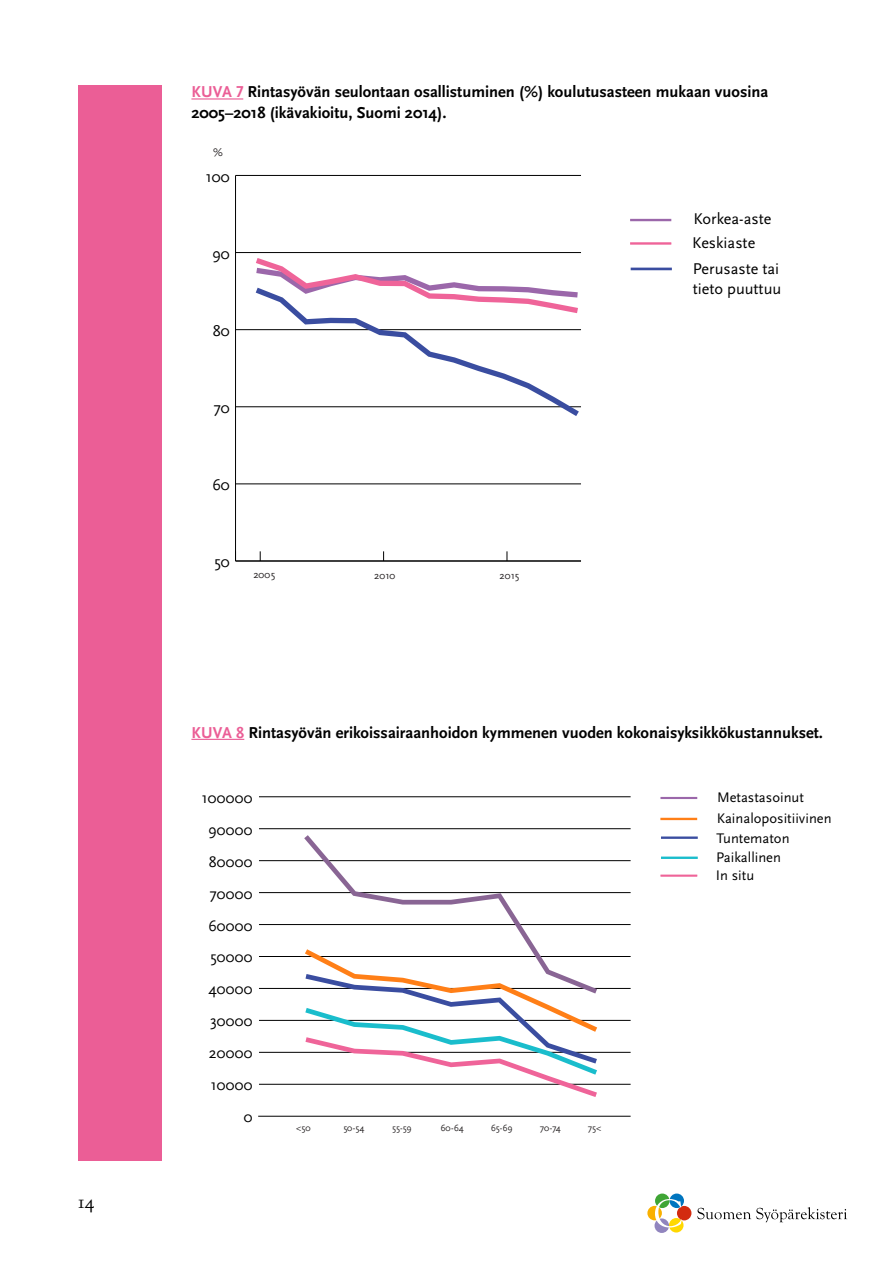
<style>
.page{position:relative;width:893px;height:1263px;background:#fff}
.page>*{position:absolute;margin:0;border:0;box-sizing:border-box;transform-origin:0 0}
.t1{font:18px "Scala OT";color:#000}
.t2{font:700 16.5px/21px "Scala Sans OT";color:#000}
.t3{font:16.2px/19.5px "Scala Sans OT";color:#000}
.t4{font:15.9px "Scala Sans OT";color:#000}
.t5{font:14.55px/18.9px "Scala Sans OT";color:#000}
.t6{font:11.55px "Scala Sans OT";color:#231f20}
.t7{font:10.65px "Scala Sans OT";color:#231f20}
.t8{font:9.45px "Scala Sans OT";color:#231f20}
.s1{color:#eb5e96}
</style>
<div class="page">
<div style="left:78px;top:85px;width:84px;height:1076px;background:#eb5e96"></div>
<div style="left:669px;top:1218px;width:14px;height:14px;background:#ffd800;border-radius:50%"></div>
<div style="left:677px;top:1206px;width:14px;height:14px;background:#d32b0f;border-radius:50%"></div>
<svg style="left:669px;top:1193px;width:15px;height:15px"></svg>
<div style="left:655px;top:1193px;width:14px;height:15px;background:#3fa535;border-radius:50%"></div>
<div style="left:647px;top:1206px;width:15px;height:14px;background:#f9b000;border-radius:50%"></div>
<div style="left:654px;top:1218px;width:15px;height:15px;background:#9185be;border-radius:50%"></div>
<svg style="left:655px;top:1199px;width:27px;height:28px"></svg>
<svg style="left:697px;top:1207px;width:150px;height:15px"></svg>
<hr style="left:191px;top:98px;width:52px;height:2px;background:#eb5e96">
<hr style="left:235px;top:175px;width:1px;height:386px;background:#000">
<hr style="left:236px;top:561px;width:345px;height:1px;background:#000">
<hr style="left:236px;top:484px;width:345px;height:1px;background:#000">
<hr style="left:236px;top:406px;width:345px;height:1px;background:#000">
<hr style="left:236px;top:329px;width:345px;height:1px;background:#000">
<hr style="left:236px;top:252px;width:345px;height:1px;background:#000">
<hr style="left:236px;top:175px;width:345px;height:1px;background:#000">
<svg style="left:256px;top:258px;width:323px;height:158px"></svg>
<hr style="left:631px;top:268px;width:41px;height:2px;background:#3a4da0">
<hr style="left:630px;top:242px;width:41px;height:3px;background:#ef6499">
<hr style="left:630px;top:219px;width:41px;height:2px;background:#9b67aa">
<hr style="left:258px;top:1116px;width:373px;height:1px;background:#000">
<hr style="left:259px;top:1084px;width:372px;height:1px;background:#000">
<hr style="left:259px;top:1052px;width:372px;height:1px;background:#000">
<hr style="left:259px;top:1020px;width:372px;height:1px;background:#000">
<hr style="left:259px;top:988px;width:372px;height:1px;background:#000">
<hr style="left:259px;top:956px;width:372px;height:1px;background:#000">
<hr style="left:259px;top:924px;width:372px;height:1px;background:#000">
<hr style="left:259px;top:892px;width:372px;height:1px;background:#000">
<hr style="left:259px;top:860px;width:372px;height:1px;background:#000">
<hr style="left:259px;top:828px;width:372px;height:1px;background:#000">
<hr style="left:259px;top:796px;width:372px;height:1px;background:#000">
<svg style="left:304px;top:835px;width:293px;height:154px"></svg>
<svg style="left:305px;top:949px;width:292px;height:148px"></svg>
<hr style="left:660px;top:818px;width:37px;height:2px;background:#ff7f17">
<hr style="left:661px;top:836px;width:37px;height:3px;background:#3a4da0">
<hr style="left:661px;top:856px;width:37px;height:3px;background:#1abdcc">
<hr style="left:660px;top:874px;width:37px;height:3px;background:#ef6499">
<hr style="left:660px;top:797px;width:37px;height:2px;background:#9b67aa">
<hr style="left:191px;top:739px;width:53px;height:1px;background:#eb5e96">
<p class="t1" style="left:78px;top:1192px;width:17px">14</p>
<p class="t2" style="left:191px;top:82px;width:579px"><span class="s1">KUVA 7</span> Rintasyövän seulontaan osallistuminen (%) koulutusasteen mukaan vuosina<br>2005–2018 (ikävakioitu, Suomi 2014).</p>
<p class="t6" style="left:213px;top:146px;width:11px">%</p>
<p class="t3" style="left:205px;top:167px;width:26px">100</p>
<p class="t3" style="left:212px;top:244px;width:20px">90</p>
<p class="t3" style="left:213px;top:321px;width:19px">80</p>
<p class="t3" style="left:213px;top:398px;width:18px">70</p>
<p class="t3" style="left:212px;top:475px;width:20px">60</p>
<p class="t3" style="left:214px;top:552px;width:17px">50</p>
<p class="t7" style="left:253px;top:569px;width:23px">2005</p>
<p class="t7" style="left:374px;top:570px;width:23px">2010</p>
<p class="t7" style="left:499px;top:570px;width:21px">2015</p>
<p class="t3" style="left:693px;top:209px;width:80px">Korkea-aste</p>
<p class="t3" style="left:692px;top:233px;width:65px">Keskiaste</p>
<p class="t3" style="left:693px;top:260px;width:90px">Perusaste tai tieto puuttuu</p>
<p class="t2" style="left:191px;top:722px;width:633px"><span class="s1">KUVA 8</span> Rintasyövän erikoissairaanhoidon kymmenen vuoden kokonaisyksikkökustannukset.</p>
<p class="t4" style="left:201px;top:789px;width:53px">100000</p>
<p class="t4" style="left:208px;top:821px;width:46px">90000</p>
<p class="t4" style="left:209px;top:853px;width:46px">80000</p>
<p class="t4" style="left:209px;top:885px;width:45px">70000</p>
<p class="t4" style="left:208px;top:917px;width:46px">60000</p>
<p class="t4" style="left:210px;top:949px;width:44px">50000</p>
<p class="t4" style="left:208px;top:981px;width:46px">40000</p>
<p class="t4" style="left:210px;top:1013px;width:45px">30000</p>
<p class="t4" style="left:209px;top:1044px;width:46px">20000</p>
<p class="t4" style="left:211px;top:1076px;width:44px">10000</p>
<p class="t4" style="left:244px;top:1108px;width:11px">0</p>
<p class="t8" style="left:296px;top:1122px;width:16px">&lt;50</p>
<p class="t8" style="left:343px;top:1122px;width:22px">50-54</p>
<p class="t8" style="left:392px;top:1122px;width:21px">55-59</p>
<p class="t8" style="left:440px;top:1122px;width:25px">60-64</p>
<p class="t8" style="left:491px;top:1123px;width:23px">65-69</p>
<p class="t8" style="left:540px;top:1123px;width:23px">70-74</p>
<p class="t8" style="left:588px;top:1123px;width:15px">75&lt;</p>
<p class="t5" style="left:717px;top:788px;width:88px">Metastasoinut</p>
<p class="t5" style="left:717px;top:809px;width:116px">Kainalopositiivinen</p>
<p class="t5" style="left:716px;top:829px;width:75px">Tuntematon<br>Paikallinen</p>
<p class="t5" style="left:716px;top:866px;width:40px">In situ</p>
</div>
